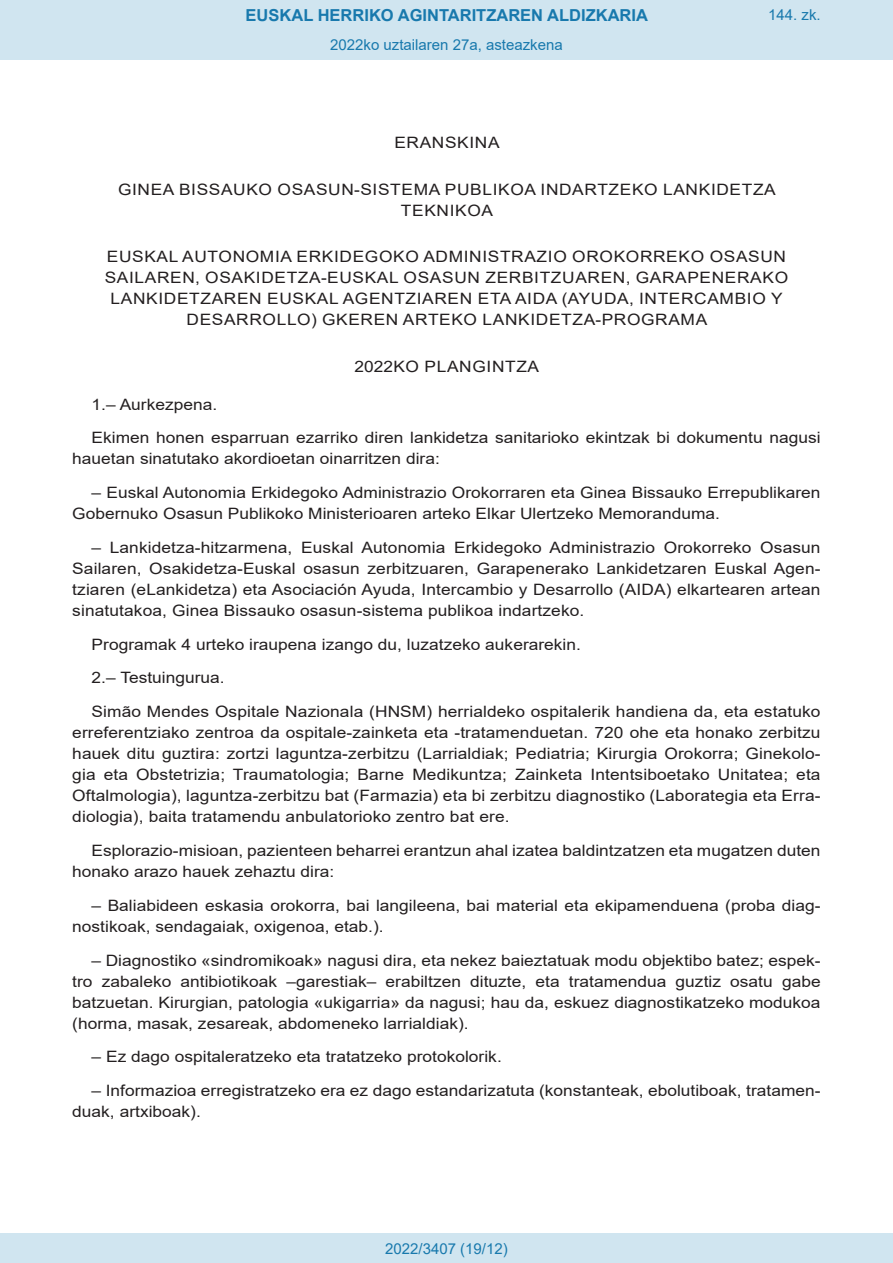
<style>
.page{position:relative;width:893px;height:1263px;background:#fff}
.page>*{position:absolute;margin:0;border:0;box-sizing:border-box;transform-origin:0 0}
.t1{font:700 16.5px "Arial";color:#1879ad}
.BOPVDetalle{font:15.6px/21px "Arial";color:#231f20;scale:1.11 1}
.BOPVClave{font:15.6px/21px "Arial";letter-spacing:.035em;color:#231f20;text-align:center;scale:1.11 1}
.Paginacion_Centro{font:15px "Arial";color:#1879ad}
</style>
<div class="page">
<div style="left:0;top:0;width:893px;height:60px;background:#d0e5f0"></div>
<div style="left:0;top:1233px;width:893px;height:30px;background:#d0e5f0"></div>
<p class="t1" style="left:246px;top:3px;width:404px">EUSKAL HERRIKO AGINTARITZAREN ALDIZKARIA</p>
<p class="Paginacion_Centro" style="left:330px;top:35px;width:234px">2022ko uztailaren 27a, asteazkena</p>
<p class="Paginacion_Centro" style="left:768px;top:5px;width:54px">144. zk.</p>
<p class="BOPVClave" style="left:394px;top:132px;width:96px">ERANSKINA</p>
<p class="BOPVClave" style="left:118px;top:179px;width:594px">GINEA BISSAUKO OSASUN-SISTEMA PUBLIKOA INDARTZEKO LANKIDETZA<br>TEKNIKOA</p>
<p class="BOPVClave" style="left:105px;top:246px;width:617px">EUSKAL AUTONOMIA ERKIDEGOKO ADMINISTRAZIO OROKORREKO OSASUN SAILAREN, OSAKIDETZA-EUSKAL OSASUN ZERBITZUAREN, GARAPENERAKO LANKIDETZAREN EUSKAL AGENTZIAREN ETA AIDA (AYUDA, INTERCAMBIO Y DESARROLLO) GKEREN ARTEKO LANKIDETZA-PROGRAMA</p>
<p class="BOPVClave" style="left:354px;top:356px;width:168px">2022KO PLANGINTZA</p>
<p class="BOPVDetalle" style="left:92px;top:394px;width:115px">1.– Aurkezpena.</p>
<p class="BOPVDetalle" style="left:72px;top:427px;width:676px;text-indent:19px">Ekimen honen esparruan ezarriko diren lankidetza sanitarioko ekintzak bi dokumentu nagusi hauetan sinatutako akordioetan oinarritzen dira:</p>
<p class="BOPVDetalle" style="left:72px;top:482px;width:676px;text-indent:19px">– Euskal Autonomia Erkidegoko Administrazio Orokorraren eta Ginea Bissauko Errepublikaren<br>Gobernuko Osasun Publikoko Ministerioaren arteko Elkar Ulertzeko Memoranduma.</p>
<p class="BOPVDetalle" style="left:72px;top:537px;width:676px;text-align:justify;text-indent:19px">– Lankidetza-hitzarmena, Euskal Autonomia Erkidegoko Administrazio Orokorreko Osasun Sailaren, Osakidetza-Euskal osasun zerbitzuaren, Garapenerako Lankidetzaren Euskal Agen&shy;tziaren (eLankidetza) eta Asociación Ayuda, Intercambio y Desarrollo (AIDA) elkartearen artean sinatutakoa, Ginea Bissauko osasun-sistema publikoa indartzeko.</p>
<p class="BOPVDetalle" style="left:92px;top:634px;width:442px">Programak 4 urteko iraupena izango du, luzatzeko aukerarekin.</p>
<p class="BOPVDetalle" style="left:92px;top:667px;width:121px">2.– Testuingurua.</p>
<p class="BOPVDetalle" style="left:72px;top:701px;width:676px;text-align:justify;text-indent:19px">Simão Mendes Ospitale Nazionala (HNSM) herrialdeko ospitalerik handiena da, eta estatuko erreferentziako zentroa da ospitale-zainketa eta -tratamenduetan. 720 ohe eta honako zerbitzu hauek ditu guztira: zortzi laguntza-zerbitzu (Larrialdiak; Pediatria; Kirurgia Orokorra; Ginekolo&shy;gia eta Obstetrizia; Traumatologia; Barne Medikuntza; Zainketa Intentsiboetako Unitatea; eta Oftalmologia), laguntza-zerbitzu bat (Farmazia) eta bi zerbitzu diagnostiko (Laborategia eta Erra&shy;diologia), baita tratamendu anbulatorioko zentro bat ere.</p>
<p class="BOPVDetalle" style="left:72px;top:840px;width:676px;text-indent:19px">Esplorazio-misioan, pazienteen beharrei erantzun ahal izatea baldintzatzen eta mugatzen duten honako arazo hauek zehaztu dira:</p>
<p class="BOPVDetalle" style="left:72px;top:895px;width:676px;text-indent:19px">– Baliabideen eskasia orokorra, bai langileena, bai material eta ekipamenduena (proba diag&shy;nostikoak, sendagaiak, oxigenoa, etab.).</p>
<p class="BOPVDetalle" style="left:72px;top:949px;width:676px;text-align:justify;text-indent:19px">– Diagnostiko «sindromikoak» nagusi dira, eta nekez baieztatuak modu objektibo batez; espek&shy;tro zabaleko antibiotikoak –garestiak– erabiltzen dituzte, eta tratamendua guztiz osatu gabe batzuetan. Kirurgian, patologia «ukigarria» da nagusi; hau da, eskuez diagnostikatzeko modukoa (horma, masak, zesareak, abdomeneko larrialdiak).</p>
<p class="BOPVDetalle" style="left:92px;top:1046px;width:371px">– Ez dago ospitaleratzeko eta tratatzeko protokolorik.</p>
<p class="BOPVDetalle" style="left:72px;top:1080px;width:676px;text-indent:19px">– Informazioa erregistratzeko era ez dago estandarizatuta (konstanteak, ebolutiboak, tratamen&shy;duak, artxiboak).</p>
<p class="Paginacion_Centro" style="left:385px;top:1238px;width:124px">2022/3407 (19/12)</p>
</div>
